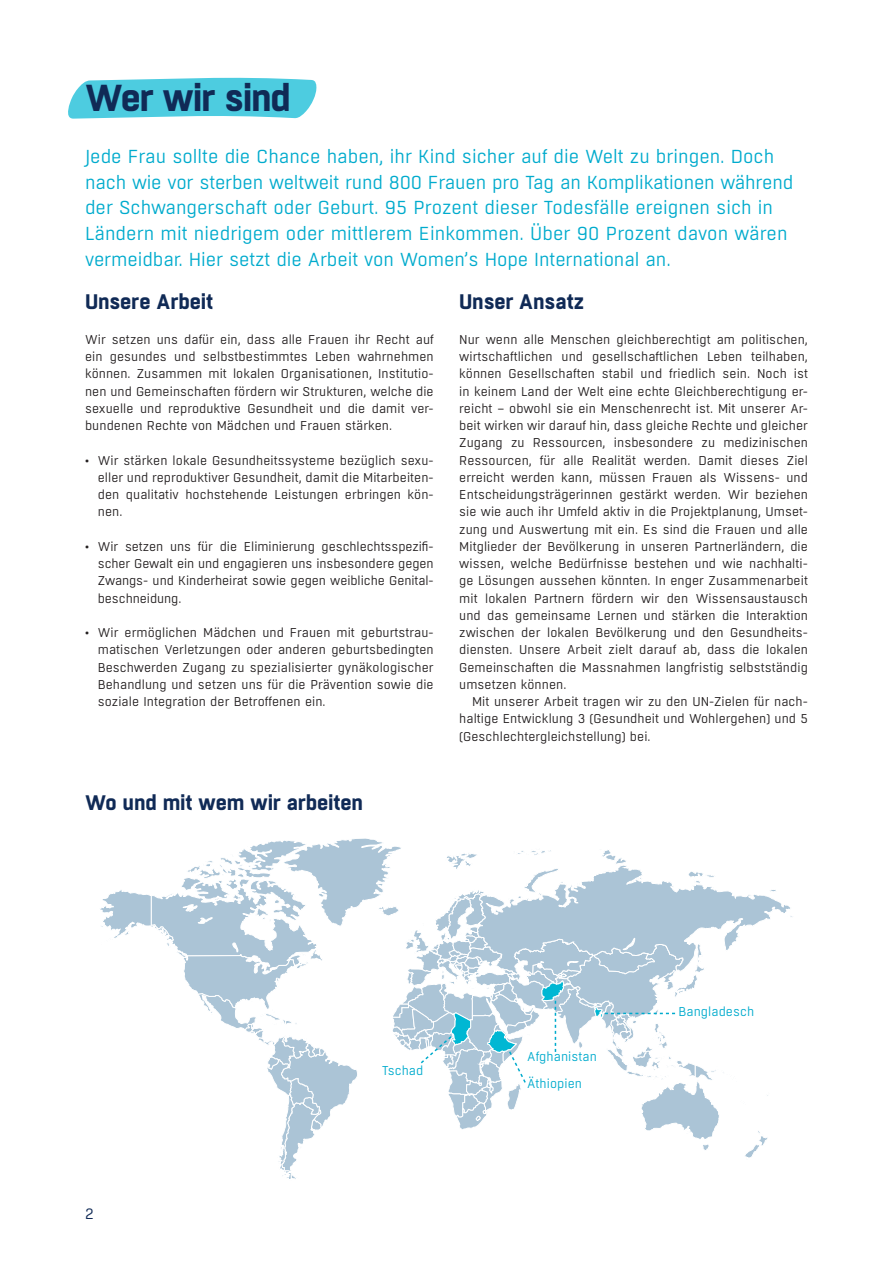
<style>
.page{position:relative;width:893px;height:1263px;background:#fff}
.page>*{position:absolute;margin:0;border:0;box-sizing:border-box;transform-origin:0 0}
.t1{font:700 37.5px "Boxed";letter-spacing:-.035em;color:#102a56}
.t2{font:700 21px "Boxed";letter-spacing:-.005em;color:#102a56}
.t3{font:18.75px/25.8px "Boxed";color:#00abcd}
.t4{font:15px "Boxed";color:#102a56}
.t5{font:12.75px/17.2px "Boxed";letter-spacing:.005em;color:#231f20;text-align:justify}
.t6{font:12.75px "Boxed";letter-spacing:.005em;color:#00abcd}
</style>
<div class="page">
<svg style="left:68px;top:77px;width:249px;height:42px;background:#64d2e4"></svg>
<svg style="left:100px;top:838px;width:692px;height:341px"></svg>
<h1 class="t1" style="left:85px;top:73px;width:208px">Wer wir sind</h1>
<p class="t3" style="left:85px;top:144px;width:710px">Jede Frau sollte die Chance haben, ihr Kind sicher auf die Welt zu bringen. Doch nach wie vor sterben weltweit rund 800 Frauen pro Tag an Komplikationen während der Schwangerschaft oder Geburt. 95 Prozent dieser Todesfälle ereignen sich in Ländern mit niedrigem oder mittlerem Einkommen. Über 90 Prozent davon wären vermeidbar. Hier setzt die Arbeit von Women’s Hope International an.</p>
<h2 class="t2" style="left:85px;top:288px;width:130px">Unsere Arbeit</h2>
<p class="t5" style="left:85px;top:331px;width:350px">Wir setzen uns dafür ein, dass alle Frauen ihr Recht auf ein gesundes und selbstbestimmtes Leben wahrnehmen können. Zusammen mit lokalen Organisationen, Institutio&shy;nen und Gemeinschaften fördern wir Strukturen, welche die sexuelle und reproduktive Gesundheit und die damit ver&shy;bundenen Rechte von Mädchen und Frauen stärken.</p>
<p class="t5" style="left:98px;top:452px;width:337px;text-indent:-13px">• Wir stärken lokale Gesundheitssysteme bezüglich sexu&shy;eller und reproduktiver Gesundheit, damit die Mitarbeiten&shy;den qualitativ hochstehende Leistungen erbringen kön&shy;nen.</p>
<p class="t5" style="left:98px;top:538px;width:337px;text-indent:-13px">• Wir setzen uns für die Eliminierung geschlechtsspezifi&shy;scher Gewalt ein und engagieren uns insbesondere gegen Zwangs- und Kinderheirat sowie gegen weibliche Genital&shy;beschneidung.</p>
<p class="t5" style="left:98px;top:624px;width:337px;text-indent:-13px">• Wir ermöglichen Mädchen und Frauen mit geburtstrau&shy;matischen Verletzungen oder anderen geburtsbedingten Beschwerden Zugang zu spezialisierter gynäkologischer Behandlung und setzen uns für die Prävention sowie die soziale Integration der Betroffenen ein.</p>
<h2 class="t2" style="left:459px;top:288px;width:126px">Unser Ansatz</h2>
<p class="t5" style="left:459px;top:331px;width:350px">Nur wenn alle Menschen gleichberechtigt am politischen, wirtschaftlichen und gesellschaftlichen Leben teilhaben, können Gesellschaften stabil und friedlich sein. Noch ist in keinem Land der Welt eine echte Gleichberechtigung er&shy;reicht – obwohl sie ein Menschenrecht ist. Mit unserer Ar&shy;beit wirken wir darauf hin, dass gleiche Rechte und gleicher Zugang zu Ressourcen, insbesondere zu medizinischen Ressourcen, für alle Realität werden. Damit dieses Ziel erreicht werden kann, müssen Frauen als Wissens- und Entscheidungsträgerinnen gestärkt werden. Wir beziehen sie wie auch ihr Umfeld aktiv in die Projektplanung, Umset&shy;zung und Auswertung mit ein. Es sind die Frauen und alle Mitglieder der Bevölkerung in unseren Partnerländern, die wissen, welche Bedürfnisse bestehen und wie nachhalti&shy;ge Lösungen aussehen könnten. In enger Zusammenarbeit mit lokalen Partnern fördern wir den Wissensaustausch und das gemeinsame Lernen und stärken die Interaktion zwischen der lokalen Bevölkerung und den Gesundheits&shy;diensten. Unsere Arbeit zielt darauf ab, dass die lokalen Gemeinschaften die Massnahmen langfristig selbstständig umsetzen können.</p>
<p class="t5" style="left:459px;top:693px;width:350px;text-indent:13px">Mit unserer Arbeit tragen wir zu den UN-Zielen für nach&shy;haltige Entwicklung 3 (Gesundheit und Wohlergehen) und 5 (Geschlechtergleichstellung) bei.</p>
<h2 class="t2" style="left:85px;top:788px;width:280px">Wo und mit wem wir arbeiten</h2>
<p class="t4" style="left:85px;top:1204px;width:10px">2</p>
<p class="t6" style="left:382px;top:1063px;width:43px">Tschad</p>
<p class="t6" style="left:527px;top:1049px;width:71px">Afghanistan</p>
<p class="t6" style="left:527px;top:1075px;width:56px">Äthiopien</p>
<p class="t6" style="left:678px;top:1004px;width:77px">Bangladesch</p>
</div>
